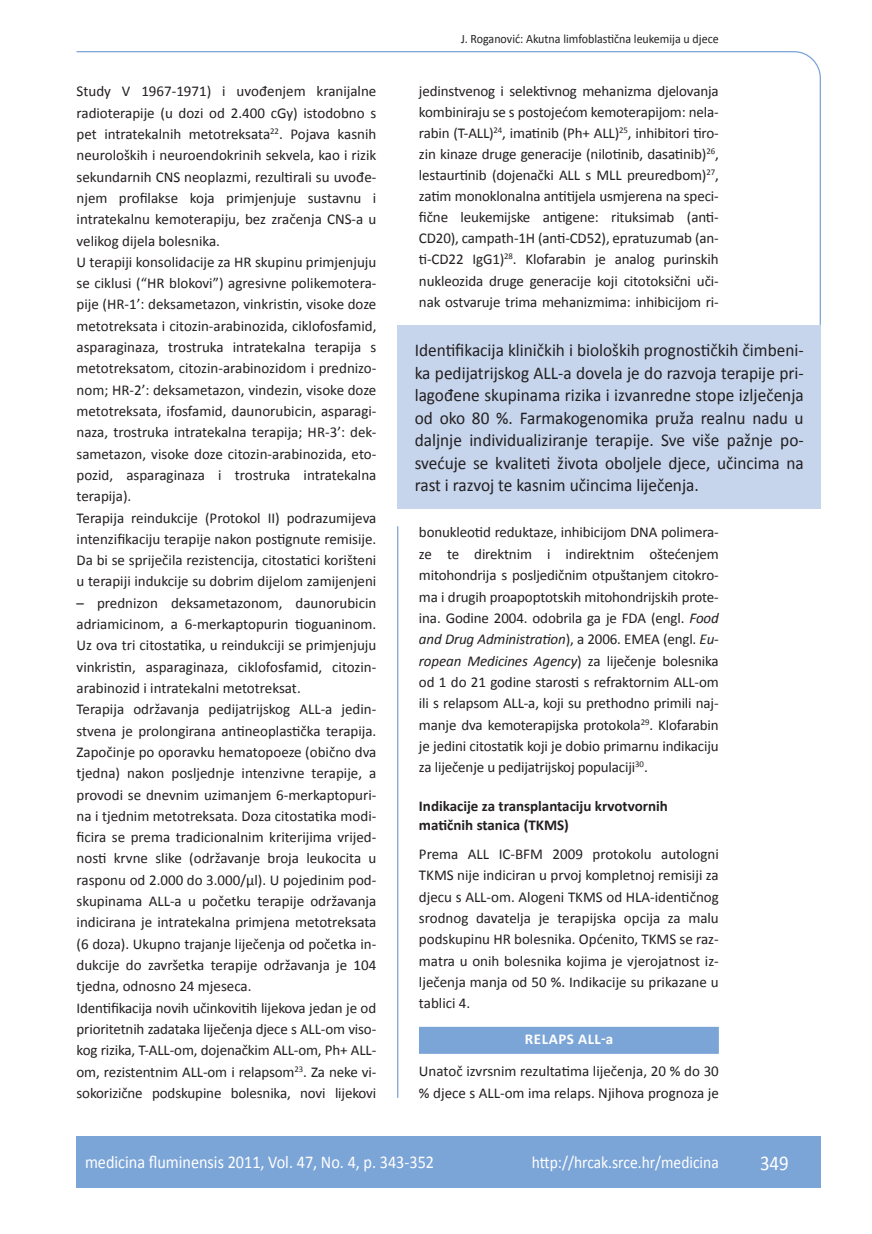
<style>
.page{position:relative;width:872px;height:1234px;background:#fff}
.page>*{position:absolute;margin:0;border:0;box-sizing:border-box;transform-origin:0 0}
.t1{font:21px "Calibri";color:#fff;scale:.9 1}
.anterfile{font:18px/22.5px "Calibri";color:#231f20;text-align:justify;scale:.96 1}
.t2{font:18px "Calibri";color:#fff;scale:.9 1}
.t3{font:17.25px "Calibri";color:#fff;scale:.9 1}
.osnovni_tekst{font:15px/21.3px "Calibri";color:#231f20;text-align:justify}
.podnaslov{font:700 15px/19.8px "Calibri";color:#231f20}
.naslov_ruler{font:700 15px "Calibri";letter-spacing:.04em;color:#fff}
.glava{font:12.75px "Calibri";color:#231f20;scale:.94 1}
.s1{font-style:italic}
</style>
<div class="page">
<svg style="left:76px;top:51px;width:745px;height:275px"></svg>
<hr style="left:397px;top:526px;width:1px;height:571px;background:#7ca5d7">
<div style="left:77px;top:1135px;width:744px;height:51px;background:#7ca5d7"></div>
<div style="left:398px;top:325px;width:423px;height:184px;background:#c6d5ec"></div>
<div style="left:419px;top:1026px;width:300px;height:27px;background:#7ca5d7"></div>
<p class="osnovni_tekst" style="left:77px;top:80px;width:301px">Study V 1967-1971) i uvođenjem kranijalne radioterapije (u dozi od 2.400 cGy) istodobno s pet intratekalnih metotreksata<sup>22</sup>. Pojava kasnih neuroloških i neuroendokrinih sekvela, kao i rizik sekundarnih CNS neoplazmi, rezultirali su uvođe&shy;njem profilakse koja primjenjuje sustavnu i intratekalnu kemoterapiju, bez zračenja CNS-a u velikog dijela bolesnika.</p>
<p class="osnovni_tekst" style="left:77px;top:250px;width:301px">U terapiji konsolidacije za HR skupinu primjenjuju se ciklusi (“HR blokovi”) agresivne polikemotera&shy;pije (HR-1’: deksametazon, vinkristin, visoke doze metotreksata i citozin-arabinozida, ciklofosfamid, asparaginaza, trostruka intratekalna terapija s metotreksatom, citozin-arabinozidom i prednizo&shy;nom; HR-2’: deksametazon, vindezin, visoke doze metotreksata, ifosfamid, daunorubicin, asparagi&shy;naza, trostruka intratekalna terapija; HR-3’: dek&shy;sametazon, visoke doze citozin-arabinozida, eto&shy;pozid, asparaginaza i trostruka intratekalna terapija).</p>
<p class="osnovni_tekst" style="left:77px;top:506px;width:301px">Terapija reindukcije (Protokol II) podrazumijeva intenzifikaciju terapije nakon postignute remisije.<br>Da bi se spriječila rezistencija, citostatici korišteni u terapiji indukcije su dobrim dijelom zamijenjeni</p>
<p class="osnovni_tekst" style="left:77px;top:591px;width:301px">– prednizon deksametazonom, daunorubicin adriamicinom, a 6-merkaptopurin tioguaninom.<br>Uz ova tri citostatika, u reindukciji se primjenjuju vinkristin, asparaginaza, ciklofosfamid, citozin&shy;arabinozid i intratekalni metotreksat.</p>
<p class="osnovni_tekst" style="left:77px;top:697px;width:301px">Terapija održavanja pedijatrijskog ALL-a jedin&shy;stvena je prolongirana antineoplastička terapija.<br>Započinje po oporavku hematopoeze (obično dva tjedna) nakon posljednje intenzivne terapije, a provodi se dnevnim uzimanjem 6-merkaptopuri&shy;na i tjednim metotreksata. Doza citostatika modi&shy;ficira se prema tradicionalnim kriterijima vrijed&shy;nosti krvne slike (održavanje broja leukocita u rasponu od 2.000 do 3.000/µl). U pojedinim pod&shy;skupinama ALL-a u početku terapije održavanja indicirana je intratekalna primjena metotreksata (6 doza). Ukupno trajanje liječenja od početka in&shy;dukcije do završetka terapije održavanja je 104 tjedna, odnosno 24 mjeseca.</p>
<p class="osnovni_tekst" style="left:77px;top:996px;width:301px">Identifikacija novih učinkovitih lijekova jedan je od prioritetnih zadataka liječenja djece s ALL-om viso&shy;kog rizika, T-ALL-om, dojenačkim ALL-om, Ph+ ALL&shy;om, rezistentnim ALL-om i relapsom<sup>23</sup>. Za neke vi&shy;sokorizične podskupine bolesnika, novi lijekovi</p>
<p class="glava" style="left:461px;top:30px;width:275px">J. Roganović: Akutna limfoblastična leukemija u djece</p>
<p class="osnovni_tekst" style="left:419px;top:80px;width:301px">jedinstvenog i selektivnog mehanizma djelovanja kombiniraju se s postojećom kemoterapijom: nela&shy;rabin (T-ALL)<sup>24</sup>, imatinib (Ph+ ALL)<sup>25</sup>, inhibitori tiro&shy;zin kinaze druge generacije (nilotinib, dasatinib)<sup>26</sup>, lestaurtinib (dojenački ALL s MLL preuredbom)<sup>27</sup>, zatim monoklonalna antitijela usmjerena na speci&shy;fične leukemijske antigene: rituksimab (anti-CD20), campath-1H (anti-CD52), epratuzumab (an&shy;ti-CD22 IgG1)<sup>28</sup>. Klofarabin je analog purinskih nukleozida druge generacije koji citotoksični uči&shy;nak ostvaruje trima mehanizmima: inhibicijom ri-</p>
<p class="anterfile" style="left:415px;top:338px;width:407px">Identifikacija kliničkih i bioloških prognostičkih čimbeni&shy;ka pedijatrijskog ALL-a dovela je do razvoja terapije pri&shy;lagođene skupinama rizika i izvanredne stope izlječenja od oko 80 %. Farmakogenomika pruža realnu nadu u daljnje individualiziranje terapije. Sve više pažnje po&shy;svećuje se kvaliteti života oboljele djece, učincima na rast i razvoj te kasnim učincima liječenja.</p>
<p class="osnovni_tekst" style="left:419px;top:521px;width:301px">bonukleotid reduktaze, inhibicijom DNA polimera&shy;ze te direktnim i indirektnim oštećenjem mitohondrija s posljedičnim otpuštanjem citokro&shy;ma i drugih proapoptotskih mitohondrijskih prote&shy;ina. Godine 2004. odobrila ga je FDA (engl. <span class="s1">Food and Drug Administration</span>), a 2006. EMEA (engl. <span class="s1">Eu&shy;ropean Medicines Agency</span>) za liječenje bolesnika od 1 do 21 godine starosti s refraktornim ALL-om ili s relapsom ALL-a, koji su prethodno primili naj&shy;manje dva kemoterapijska protokola<sup>29</sup>. Klofarabin je jedini citostatik koji je dobio primarnu indikaciju za liječenje u pedijatrijskoj populaciji<sup>30</sup>.</p>
<p class="podnaslov" style="left:419px;top:794px;width:250px">Indikacije za transplantaciju krvotvornih matičnih stanica (TKMS)</p>
<p class="osnovni_tekst" style="left:419px;top:842px;width:301px">Prema ALL IC-BFM 2009 protokolu autologni TKMS nije indiciran u prvoj kompletnoj remisiji za djecu s ALL-om. Alogeni TKMS od HLA-identičnog srodnog davatelja je terapijska opcija za malu podskupinu HR bolesnika. Općenito, TKMS se raz&shy;matra u onih bolesnika kojima je vjerojatnost iz&shy;lječenja manja od 50 %. Indikacije su prikazane u tablici 4.</p>
<p class="naslov_ruler" style="left:525px;top:1029px;width:90px">RELAPS ALL-a</p>
<p class="osnovni_tekst" style="left:419px;top:1059px;width:301px">Unatoč izvrsnim rezultatima liječenja, 20 % do 30 % djece s ALL-om ima relaps. Njihova prognoza je</p>
<p class="t2" style="left:85px;top:1150px;width:389px">medicina fluminensis 2011, Vol. 47, No. 4, p. 343-352</p>
<p class="t3" style="left:532px;top:1151px;width:209px">http://hrcak.srce.hr/medicina</p>
<p class="t1" style="left:760px;top:1149px;width:33px">349</p>
</div>
